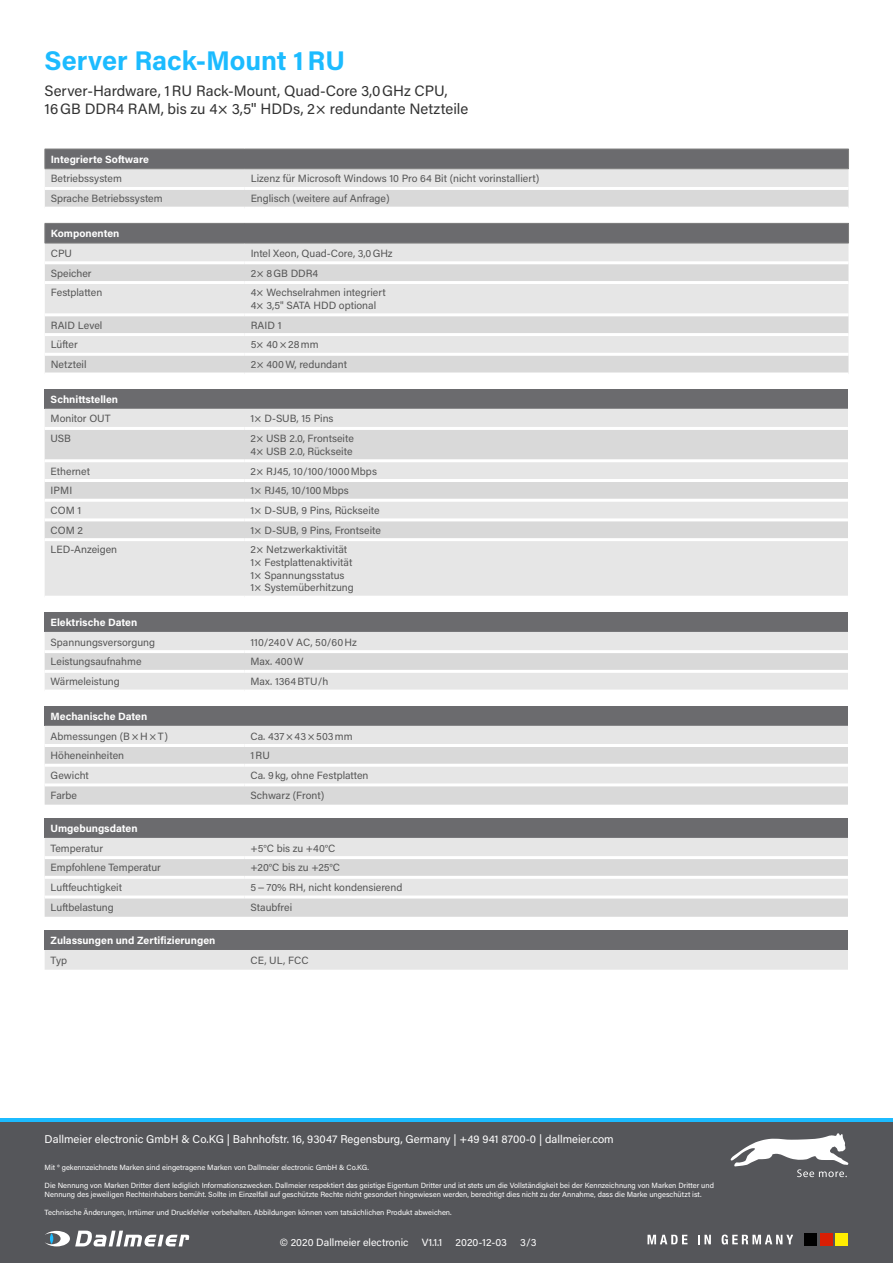
<style>
.page{position:relative;width:893px;height:1263px;background:#fff}
.page>*{position:absolute;margin:0;border:0;box-sizing:border-box;transform-origin:0 0}
.t1{font:700 27px "Acumin Pro";color:#1cbbff}
.t2{font:15px/18px "Acumin Pro";color:#333}
.t3{font:11.25px "Acumin Pro";color:#fff}
.t4{font:10.5px/12.6px "Acumin Pro";color:#565656}
.t5{font:700 10.5px "Acumin Pro";color:#fff}
.t6{font:10.5px "Acumin Pro";color:#fff}
.t7{font:7.5px/9px "Acumin Pro";color:#fff}
</style>
<div class="page">
<svg style="left:0;top:1118px;width:893px;height:5px;background:#27a6de"></svg>
<div style="left:0;top:1123px;width:893px;height:140px;background:#55565a"></div>
<svg style="left:45px;top:1230px;width:144px;height:16px"></svg>
<svg style="left:730px;top:1133px;width:118px;height:44px"></svg>
<div style="left:804px;top:1233px;width:13px;height:13px;background:#000"></div>
<div style="left:820px;top:1233px;width:13px;height:13px;background:#d91e04"></div>
<div style="left:835px;top:1233px;width:13px;height:13px;background:#ffed00"></div>
<svg style="left:647px;top:1235px;width:40px;height:9px"></svg>
<svg style="left:698px;top:1235px;width:13px;height:9px"></svg>
<svg style="left:722px;top:1234px;width:71px;height:10px"></svg>
<svg style="left:45px;top:150px;width:804px;height:57px;background:#b6b6b7"></svg>
<hr style="left:45px;top:149px;width:200px;height:1px;background:#808080">
<hr style="left:245px;top:149px;width:604px;height:1px;background:#808080">
<hr style="left:45px;top:187px;width:200px;height:3px;background:#fff">
<hr style="left:245px;top:187px;width:603px;height:3px;background:#fff">
<div style="left:45px;top:223px;width:803px;height:20px;background:#6b6b6e"></div>
<div style="left:45px;top:244px;width:803px;height:17px;background:#e6e6e6"></div>
<svg style="left:45px;top:264px;width:803px;height:108px;background:#dfdfdf"></svg>
<svg style="left:848px;top:224px;width:1px;height:19px"></svg>
<hr style="left:45px;top:243px;width:200px;height:1px;background:#808080">
<hr style="left:245px;top:243px;width:604px;height:1px;background:#808080">
<hr style="left:45px;top:223px;width:200px;height:1px;background:#808080">
<hr style="left:245px;top:223px;width:604px;height:1px;background:#808080">
<hr style="left:45px;top:281px;width:200px;height:3px;background:#fff">
<hr style="left:245px;top:281px;width:603px;height:3px;background:#fff">
<hr style="left:45px;top:313px;width:200px;height:3px;background:#fff">
<hr style="left:245px;top:313px;width:603px;height:3px;background:#fff">
<hr style="left:45px;top:333px;width:200px;height:3px;background:#fff">
<hr style="left:245px;top:333px;width:603px;height:3px;background:#fff">
<hr style="left:45px;top:353px;width:200px;height:3px;background:#fff">
<hr style="left:245px;top:353px;width:603px;height:3px;background:#fff">
<div style="left:45px;top:389px;width:803px;height:20px;background:#6b6b6e"></div>
<div style="left:45px;top:409px;width:803px;height:187px;background:#e6e6e6"></div>
<svg style="left:45px;top:430px;width:803px;height:108px;background:#ddd"></svg>
<hr style="left:45px;top:427px;width:199px;height:3px;background:#fff">
<hr style="left:244px;top:427px;width:604px;height:3px;background:#fff">
<hr style="left:45px;top:459px;width:199px;height:3px;background:#fff">
<hr style="left:244px;top:459px;width:604px;height:3px;background:#fff">
<hr style="left:45px;top:479px;width:199px;height:3px;background:#fff">
<hr style="left:244px;top:479px;width:604px;height:3px;background:#fff">
<hr style="left:45px;top:499px;width:199px;height:3px;background:#fff">
<hr style="left:244px;top:499px;width:604px;height:3px;background:#fff">
<hr style="left:45px;top:518px;width:199px;height:3px;background:#fff">
<hr style="left:244px;top:518px;width:604px;height:3px;background:#fff">
<hr style="left:45px;top:538px;width:199px;height:3px;background:#fff">
<hr style="left:244px;top:538px;width:604px;height:3px;background:#fff">
<div style="left:45px;top:612px;width:803px;height:20px;background:#6b6b6e"></div>
<div style="left:45px;top:632px;width:803px;height:57px;background:#e6e6e6"></div>
<div style="left:45px;top:653px;width:803px;height:17px;background:#d9d9d9"></div>
<hr style="left:45px;top:650px;width:199px;height:3px;background:#fff">
<hr style="left:244px;top:650px;width:604px;height:3px;background:#fff">
<hr style="left:45px;top:670px;width:199px;height:3px;background:#fff">
<hr style="left:244px;top:670px;width:604px;height:3px;background:#fff">
<div style="left:45px;top:706px;width:803px;height:20px;background:#6b6b6e"></div>
<div style="left:45px;top:726px;width:803px;height:18px;background:#e6e6e6"></div>
<svg style="left:45px;top:747px;width:803px;height:58px;background:#ddd"></svg>
<hr style="left:45px;top:764px;width:199px;height:3px;background:#fff">
<hr style="left:244px;top:764px;width:604px;height:3px;background:#fff">
<hr style="left:45px;top:783px;width:199px;height:3px;background:#fff">
<hr style="left:244px;top:783px;width:604px;height:3px;background:#fff">
<div style="left:45px;top:818px;width:803px;height:20px;background:#6b6b6e"></div>
<div style="left:45px;top:838px;width:803px;height:18px;background:#e6e6e6"></div>
<svg style="left:45px;top:859px;width:803px;height:58px;background:#ddd"></svg>
<hr style="left:45px;top:876px;width:199px;height:3px;background:#fff">
<hr style="left:244px;top:876px;width:604px;height:3px;background:#fff">
<hr style="left:45px;top:895px;width:199px;height:3px;background:#fff">
<hr style="left:244px;top:895px;width:604px;height:3px;background:#fff">
<div style="left:45px;top:930px;width:803px;height:20px;background:#6b6b6e"></div>
<div style="left:45px;top:950px;width:803px;height:20px;background:#e6e6e6"></div>
<h1 class="t1" style="left:45px;top:41px;width:302px">Server Rack-Mount 1RU</h1>
<h2 class="t2" style="left:45px;top:81px;width:425px">Server-Hardware, 1RU Rack-Mount, Quad-Core 3,0GHz CPU,<br>16GB DDR4 RAM, bis zu 4× 3,5'' HDDs, 2× redundante Netzteile</h2>
<p class="t5" style="left:51px;top:152px;width:100px">Integrierte Software</p>
<p class="t4" style="left:51px;top:172px;width:73px">Betriebssystem</p>
<p class="t4" style="left:251px;top:172px;width:290px">Lizenz für Microsoft Windows 10 Pro 64 Bit (nicht vorinstalliert)</p>
<p class="t4" style="left:51px;top:192px;width:113px">Sprache Betriebssystem</p>
<p class="t4" style="left:251px;top:192px;width:140px">Englisch (weitere auf Anfrage)</p>
<p class="t5" style="left:51px;top:226px;width:70px">Komponenten</p>
<p class="t4" style="left:51px;top:246px;width:23px">CPU</p>
<p class="t4" style="left:251px;top:246px;width:143px">Intel Xeon, Quad-Core, 3,0GHz</p>
<p class="t4" style="left:51px;top:266px;width:42px">Speicher</p>
<p class="t4" style="left:251px;top:266px;width:69px">2× 8GB DDR4</p>
<p class="t4" style="left:51px;top:286px;width:53px">Festplatten</p>
<p class="t4" style="left:251px;top:286px;width:136px">4× Wechselrahmen integriert<br>4× 3,5" SATA HDD optional</p>
<p class="t4" style="left:51px;top:318px;width:53px">RAID Level</p>
<p class="t4" style="left:251px;top:318px;width:32px">RAID 1</p>
<p class="t4" style="left:51px;top:338px;width:28px">Lüfter</p>
<p class="t4" style="left:251px;top:338px;width:69px">5× 40×28mm</p>
<p class="t4" style="left:51px;top:358px;width:37px">Netzteil</p>
<p class="t4" style="left:251px;top:358px;width:98px">2× 400W, redundant</p>
<p class="t5" style="left:51px;top:392px;width:69px">Schnittstellen</p>
<p class="t4" style="left:51px;top:412px;width:62px">Monitor OUT</p>
<p class="t4" style="left:250px;top:412px;width:85px">1× D-SUB, 15 Pins</p>
<p class="t4" style="left:51px;top:432px;width:22px">USB</p>
<p class="t4" style="left:250px;top:432px;width:105px">2× USB 2.0, Frontseite<br>4× USB 2.0, Rückseite</p>
<p class="t4" style="left:51px;top:464px;width:41px">Ethernet</p>
<p class="t4" style="left:250px;top:464px;width:128px">2× RJ45, 10/100/1000Mbps</p>
<p class="t4" style="left:51px;top:484px;width:23px">IPMI</p>
<p class="t4" style="left:251px;top:484px;width:100px">1× RJ45, 10/100Mbps</p>
<p class="t4" style="left:51px;top:503px;width:32px">COM 1</p>
<p class="t4" style="left:251px;top:503px;width:131px">1× D-SUB, 9 Pins, Rückseite</p>
<p class="t4" style="left:51px;top:523px;width:34px">COM 2</p>
<p class="t4" style="left:251px;top:523px;width:132px">1× D-SUB, 9 Pins, Frontseite</p>
<p class="t4" style="left:51px;top:543px;width:68px">LED-Anzeigen</p>
<p class="t4" style="left:251px;top:543px;width:105px">2× Netzwerkaktivität<br>1× Festplattenaktivität<br>1× Spannungsstatus<br>1× Systemüberhitzung</p>
<p class="t5" style="left:51px;top:615px;width:88px">Elektrische Daten</p>
<p class="t4" style="left:51px;top:635px;width:106px">Spannungsversorgung</p>
<p class="t4" style="left:250px;top:635px;width:108px">110/240V AC, 50/60Hz</p>
<p class="t4" style="left:51px;top:655px;width:92px">Leistungsaufnahme</p>
<p class="t4" style="left:250px;top:655px;width:55px">Max. 400W</p>
<p class="t4" style="left:51px;top:675px;width:71px">Wärmeleistung</p>
<p class="t4" style="left:250px;top:675px;width:79px">Max. 1364BTU/h</p>
<p class="t5" style="left:51px;top:709px;width:98px">Mechanische Daten</p>
<p class="t4" style="left:51px;top:729px;width:119px">Abmessungen (B×H×T)</p>
<p class="t4" style="left:250px;top:729px;width:104px">Ca. 437×43×503mm</p>
<p class="t4" style="left:51px;top:749px;width:75px">Höheneinheiten</p>
<p class="t4" style="left:250px;top:749px;width:21px">1RU</p>
<p class="t4" style="left:51px;top:768px;width:40px">Gewicht</p>
<p class="t4" style="left:250px;top:768px;width:119px">Ca. 9kg, ohne Festplatten</p>
<p class="t4" style="left:51px;top:788px;width:28px">Farbe</p>
<p class="t4" style="left:250px;top:788px;width:75px">Schwarz (Front)</p>
<p class="t5" style="left:51px;top:821px;width:88px">Umgebungsdaten</p>
<p class="t4" style="left:51px;top:841px;width:54px">Temperatur</p>
<p class="t4" style="left:250px;top:841px;width:87px">+5°C bis zu +40°C</p>
<p class="t4" style="left:51px;top:861px;width:112px">Empfohlene Temperatur</p>
<p class="t4" style="left:250px;top:861px;width:91px">+20°C bis zu +25°C</p>
<p class="t4" style="left:51px;top:881px;width:73px">Luftfeuchtigkeit</p>
<p class="t4" style="left:250px;top:881px;width:153px">5−70% RH, nicht kondensierend</p>
<p class="t4" style="left:51px;top:900px;width:65px">Luftbelastung</p>
<p class="t4" style="left:250px;top:900px;width:43px">Staubfrei</p>
<p class="t5" style="left:51px;top:933px;width:166px">Zulassungen und Zertifizierungen</p>
<p class="t4" style="left:51px;top:953px;width:18px">Typ</p>
<p class="t4" style="left:250px;top:953px;width:60px">CE, UL, FCC</p>
<p class="t3" style="left:45px;top:1131px;width:571px">Dallmeier electronic GmbH &amp; Co.KG | Bahnhofstr. 16, 93047 Regensburg, Germany | +49 941 8700-0 | dallmeier.com</p>
<p class="t7" style="left:45px;top:1162px;width:326px">Mit ® gekennzeichnete Marken sind eingetragene Marken von Dallmeier electronic GmbH &amp; Co.KG.</p>
<p class="t7" style="left:45px;top:1180px;width:671px">Die Nennung von Marken Dritter dient lediglich Informationszwecken. Dallmeier respektiert das geistige Eigentum Dritter und ist stets um die Vollständigkeit bei der Kennzeichnung von Marken Dritter und<br>Nennung des jeweiligen Rechteinhabers bemüht. Sollte im Einzelfall auf geschützte Rechte nicht gesondert hingewiesen werden, berechtigt dies nicht zu der Annahme, dass die Marke ungeschützt ist.</p>
<p class="t7" style="left:45px;top:1207px;width:408px">Technische Änderungen, Irrtümer und Druckfehler vorbehalten. Abbildungen können vom tatsächlichen Produkt abweichen.</p>
<p class="t6" style="left:280px;top:1235px;width:130px">© 2020 Dallmeier electronic</p>
<p class="t6" style="left:422px;top:1235px;width:22px">V1.1.1</p>
<p class="t6" style="left:456px;top:1235px;width:53px">2020-12-03</p>
<p class="t6" style="left:520px;top:1235px;width:18px">3/3</p>
</div>
